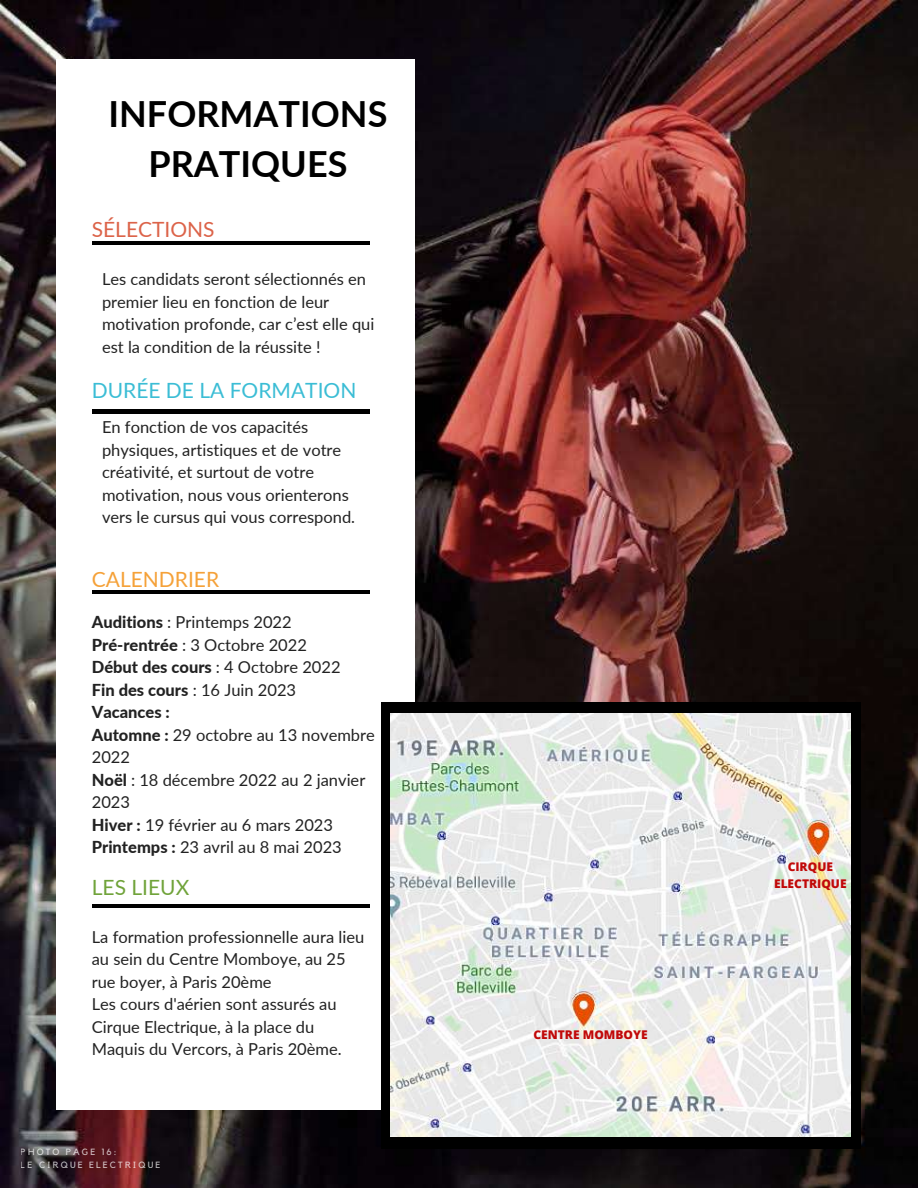
<style>
.page{position:relative;width:918px;height:1188px;background:#fff}
.page>*{position:absolute;margin:0;border:0;box-sizing:border-box;transform-origin:0 0}
.t1{font:700 36px/49.5px "Lato";color:#000;text-align:center}
.t2{font:21px "Lato";color:#3bbdd5}
.t3{font:21px "Lato";color:#f5a138}
.t4{font:21px "Lato";color:#dc6349}
.t5{font:21px "Lato";color:#70a33a}
.t6{font:16.5px/22.5px "Lato";color:#222}
.t7{font:800 12px/16.6px "Open Sans";color:#c10909;text-align:center}
.t8{font:9px/12.3px "Kollektif";letter-spacing:.23em;color:#fff}
.s1{font-weight:800}
</style>
<div class="page">
<img style="left:0;top:0;width:918px;height:1188px">
<div style="left:56px;top:59px;width:358px;height:1051px;background:#fff"></div>
<hr style="left:92px;top:591px;width:278px;height:3px;background:#000">
<div style="left:381px;top:702px;width:480px;height:447px;background:#000"></div>
<hr style="left:92px;top:905px;width:278px;height:3px;background:#000">
<hr style="left:92px;top:410px;width:278px;height:3px;background:#000">
<hr style="left:92px;top:241px;width:278px;height:3px;background:#000">
<img style="left:390px;top:714px;width:460px;height:423px">
<h1 class="t1" style="left:109px;top:88px;width:280px">INFORMATIONS<br>PRATIQUES</h1>
<p class="t4" style="left:92px;top:216px;width:124px">SÉLECTIONS</p>
<p class="t6" style="left:102px;top:268px;width:274px">Les candidats seront sélectionnés en premier lieu en fonction de leur motivation profonde, car c’est elle qui est la condition de la réussite !</p>
<p class="t2" style="left:92px;top:377px;width:266px">DURÉE DE LA FORMATION</p>
<p class="t6" style="left:102px;top:416px;width:255px">En fonction de vos capacités physiques, artistiques et de votre créativité, et surtout de votre motivation, nous vous orienterons vers le cursus qui vous correspond.</p>
<p class="t3" style="left:92px;top:566px;width:129px">CALENDRIER</p>
<p class="t6" style="left:92px;top:611px;width:285px"><span class="s1">Auditions</span> : Printemps 2022<br><span class="s1">Pré-rentrée</span> : 3 Octobre 2022<br><span class="s1">Début des cours</span> : 4 Octobre 2022<br><span class="s1">Fin des cours</span> : 16 Juin 2023<br><span class="s1">Vacances :<br>Automne :</span> 29 octobre au 13 novembre<br>2022<br><span class="s1">Noël</span> : 18 décembre 2022 au 2 janvier<br>2023<br><span class="s1">Hiver :</span> 19 février au 6 mars 2023<br><span class="s1">Printemps :</span> 23 avril au 8 mai 2023</p>
<p class="t5" style="left:92px;top:874px;width:99px">LES LIEUX</p>
<p class="t6" style="left:92px;top:925px;width:274px">La formation professionnelle aura lieu au sein du Centre Momboye, au 25 rue boyer, à Paris 20ème<br>Les cours d'aérien sont assurés au<br>Cirque Electrique, à la place du<br>Maquis du Vercors, à Paris 20ème.</p>
<p class="t8" style="left:21px;top:1147px;width:141px">PHOTO PAGE 16:<br>LE CIRQUE ELECTRIQUE</p>
<p class="t7" style="left:534px;top:1026px;width:116px">CENTRE MOMBOYE</p>
<p class="t7" style="left:774px;top:858px;width:74px">CIRQUE<br>ELECTRIQUE</p>
</div>
